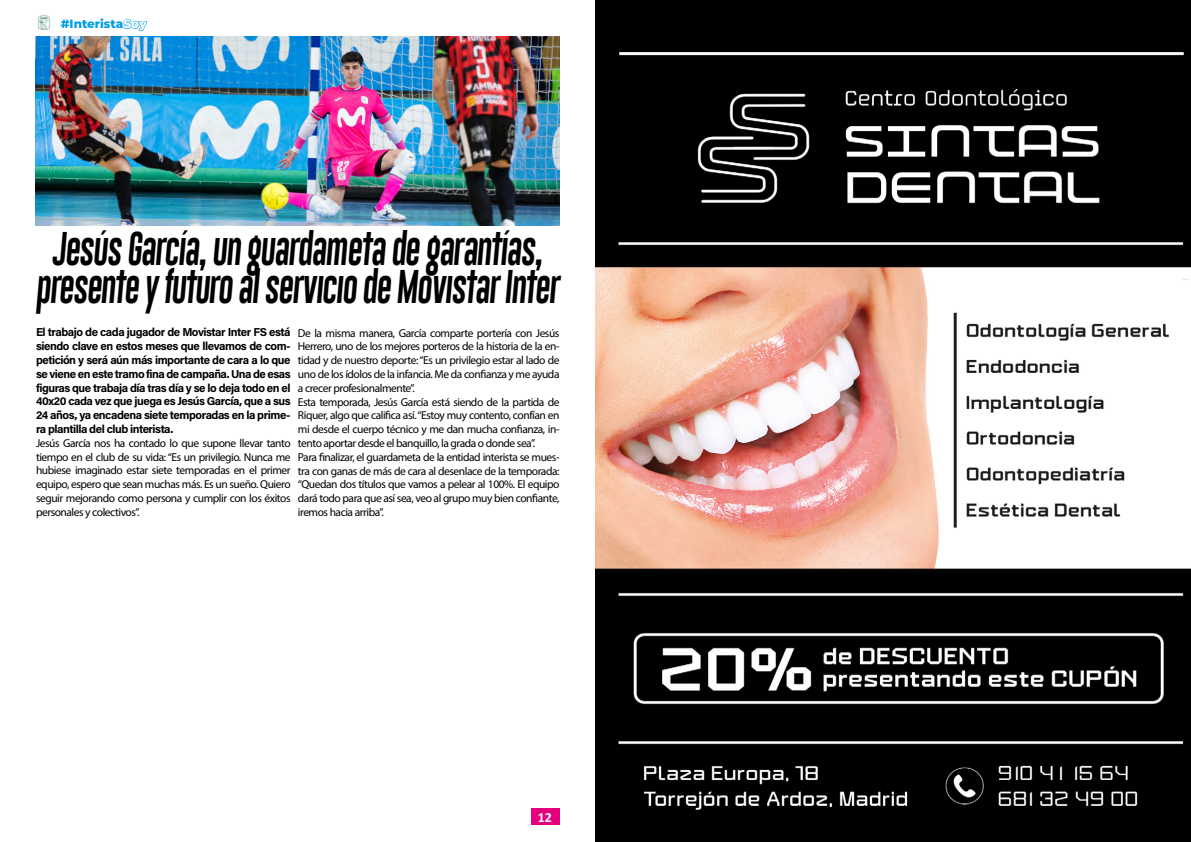
<style>
.page{position:relative;width:1191px;height:842px;background:#fff}
.page>*{position:absolute;margin:0;border:0;box-sizing:border-box;transform-origin:0 0}
.t1{font:34.5px/38px "Gobold Lowplus";color:#000;text-align:center;scale:.87 1}
.t2{font:700 14px "Calibri";color:#fff}
.t3{font:800 12px "Montserrat";color:#009fe3}
.t4{font:11.5px/13.8px "Myriad Pro";letter-spacing:-.04em;color:#000;text-align:justify}
.t5{font:700 11.5px/13.8px "Acumin Pro";letter-spacing:-.04em;color:#000;text-align:justify}
</style>
<div class="page">
<img style="left:37px;top:14px;width:15px;height:17px">
<div style="left:531px;top:809px;width:28px;height:16px;background:#e6007d"></div>
<img style="left:36px;top:36px;width:523px;height:189px">
<img style="left:595px;top:0;width:596px;height:842px">
<p class="t3" style="left:61px;top:15px;width:87px">#InteristaSoy</p>
<h1 class="t1" style="left:36px;top:233px;width:608px">Jesús García,un guardameta de garantías, presente y futuro alservicio de MovistarInter</h1>
<p class="t5" style="left:36px;top:325px;width:256px">El trabajo de cada jugador de Movistar Inter FS está siendo clave en estos meses que llevamos de com&shy;petición y será aún más importante de cara a lo que se viene en este tramo fina de campaña. Una de esas figuras que trabaja día tras día y se lo deja todo en el 40x20 cada vez que juega es Jesús García, que a sus 24 años, ya encadena siete temporadas en la prime&shy;ra plantilla del club interista.</p>
<p class="t4" style="left:36px;top:436px;width:256px">Jesús García nos ha contado lo que supone llevar tanto tiempo en el club de su vida: “Es un privilegio. Nunca me hubiese imaginado estar siete temporadas en el primer equipo, espero que sean muchas más. Es un sueño. Quiero seguir mejorando como persona y cumplir con los éxitos personales y colectivos”.</p>
<p class="t4" style="left:298px;top:326px;width:263px;text-align:left">De la misma manera, García comparte portería con Jesús Herrero, uno de los mejores porteros de la historia de la en&shy;tidad y de nuestro deporte: “Es un privilegio estar al lado de uno de los ídolos de la infancia. Me da confianza y me ayuda a crecer profesionalmente”.<br>Esta temporada, Jesús García está siendo de la partida de Riquer, algo que califica así. “Estoy muy contento, confían en mi desde el cuerpo técnico y me dan mucha confianza, in&shy;tento aportar desde el banquillo, la grada o donde sea”.<br>Para finalizar, el guardameta de la entidad interista se mues&shy;tra con ganas de más de cara al desenlace de la temporada: “Quedan dos títulos que vamos a pelear al 100%. El equipo dará todo para que así sea, veo al grupo muy bien confiante, iremos hacia arriba”.</p>
<p class="t2" style="left:538px;top:807px;width:16px">12</p>
</div>
